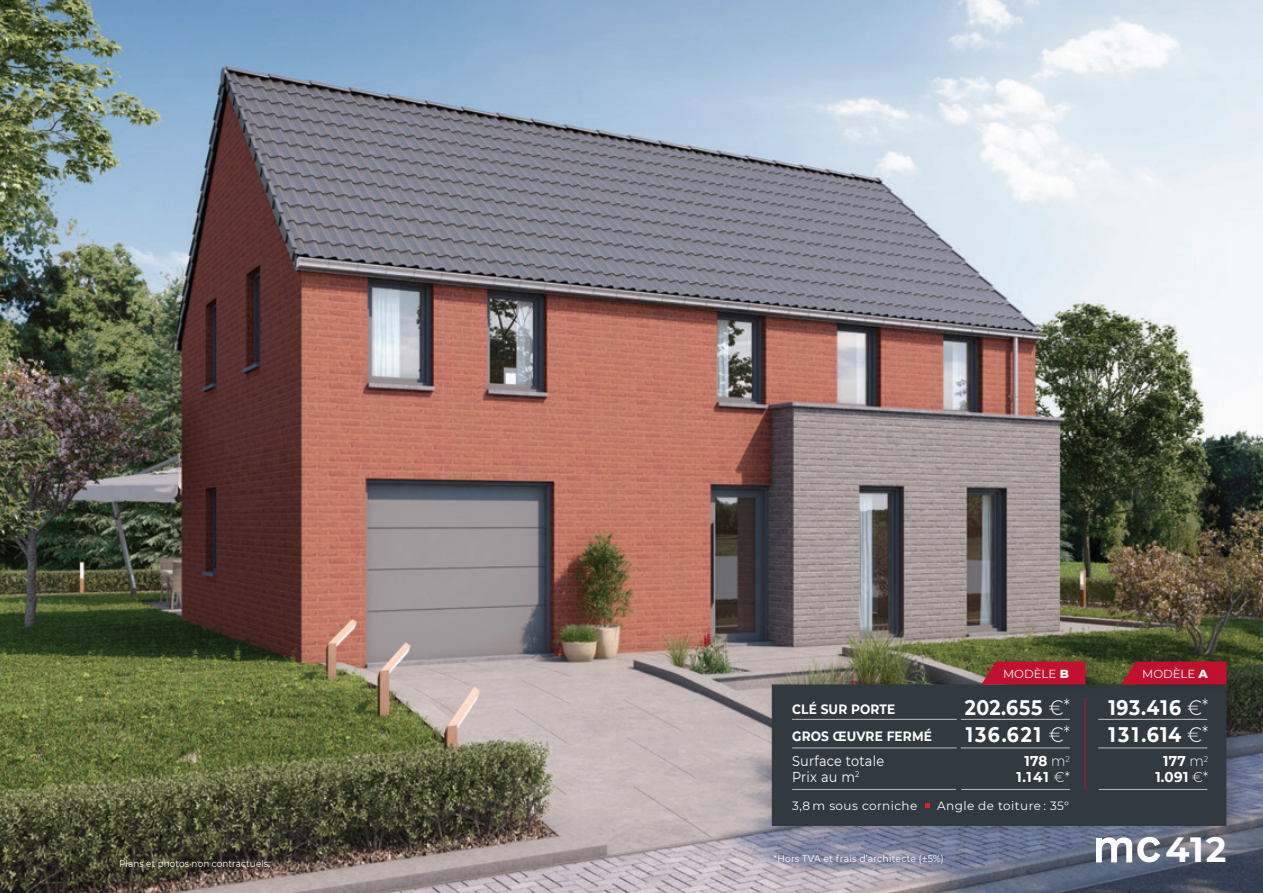
<style>
.page{position:relative;width:1263px;height:893px;background:#fff}
.page>*{position:absolute;margin:0;border:0;box-sizing:border-box;transform-origin:0 0}
.t1{font:700 34.95px "Montserrat";color:#fff}
.t2{font:700 21px/27px "Montserrat";letter-spacing:.055em;color:#fff;scale:.9 1}
.t3{font:700 14.25px/15.9px "Montserrat";letter-spacing:.02em;color:#fff;text-align:center;scale:.95 1}
.t4{font:14.25px/15.9px "Montserrat";letter-spacing:.02em;color:#fff;scale:.9 1}
.t5{font:700 13.5px/27px "Montserrat";letter-spacing:.015em;color:#fff;scale:.9 1}
.t6{font:12px "Montserrat";letter-spacing:.035em;color:#fff}
.t7{font:11.7px "Montserrat";color:#fff}
.t8{font:9.75px "Montserrat";letter-spacing:.015em;color:#fff;scale:.95 1}
.t9{font:9.75px "Montserrat";letter-spacing:.015em;color:#fff;scale:.9 1}
.s1{font-weight:800;font-size:12px}
.s2{font-weight:300}
.s3{font-weight:300;font-size:18px}
</style>
<div class="page">
<img style="left:0;top:0;width:1263px;height:893px">
<div style="left:766px;top:670px;width:483px;height:171px;background:#231f20;opacity:.24"></div>
<div style="left:772px;top:684px;width:454px;height:142px;background:#303a40"></div>
<svg style="left:1096px;top:837px;width:64px;height:25px"></svg>
<hr style="left:792px;top:719px;width:165px;height:1px;background:#bcbdc0">
<hr style="left:792px;top:748px;width:165px;height:1px;background:#bcbdc0">
<hr style="left:792px;top:789px;width:164px;height:1px;background:#bcbdc0">
<div style="left:977px;top:647px;width:132px;height:52px;background:#231f20;opacity:.24"></div>
<svg style="left:981px;top:662px;width:104px;height:22px;background:#bb1630"></svg>
<div style="left:1118px;top:647px;width:131px;height:52px;background:#231f20;opacity:.24"></div>
<svg style="left:1121px;top:662px;width:16px;height:22px"></svg>
<hr style="left:1085px;top:698px;width:1px;height:92px;background:#c3102f">
<svg style="left:925px;top:804px;width:5px;height:4px"></svg>
<div style="left:1137px;top:655px;width:93px;height:37px;background:#231f20;opacity:.24"></div>
<hr style="left:1098px;top:719px;width:109px;height:1px;background:#bcbdc0">
<hr style="left:1098px;top:748px;width:109px;height:1px;background:#bcbdc0">
<hr style="left:1099px;top:789px;width:108px;height:1px;background:#bcbdc0">
<hr style="left:961px;top:719px;width:109px;height:1px;background:#bcbdc0">
<hr style="left:961px;top:748px;width:109px;height:1px;background:#bcbdc0">
<hr style="left:961px;top:789px;width:109px;height:1px;background:#bcbdc0">
<p class="t5" style="left:792px;top:696px;width:157px">CLÉ SUR PORTE<br>GROS ŒUVRE FERMÉ</p>
<p class="t4" style="left:792px;top:753px;width:104px">Surface totale<br>Prix au m<sup>2</sup></p>
<p class="t7" style="left:1003px;top:667px;width:67px">MODÈLE <span class="s1">B</span></p>
<p class="t2" style="left:965px;top:695px;width:118px">202.655 <span class="s2">€</span><span class="s3">*<br></span>136.621 <span class="s2">€</span><span class="s3">*</span></p>
<p class="t3" style="left:1016px;top:754px;width:58px">178 <span class="s2">m</span><sup>2<br></sup>1.141 <span class="s2">€*</span></p>
<p class="t6" style="left:792px;top:797px;width:127px">3,8 m sous corniche</p>
<p class="t6" style="left:937px;top:797px;width:134px">Angle de toiture : 35°</p>
<p class="t9" style="left:119px;top:858px;width:169px">Plans et photos non contractuels.</p>
<p class="t8" style="left:774px;top:854px;width:181px">*Hors TVA et frais d’architecte (±5%)</p>
<p class="t7" style="left:1142px;top:667px;width:67px">MODÈLE <span class="s1">A</span></p>
<p class="t2" style="left:1108px;top:695px;width:113px">193.416 <span class="s2">€</span><span class="s3">*<br></span>131.614 <span class="s2">€</span><span class="s3">*</span></p>
<p class="t3" style="left:1155px;top:754px;width:57px">177 <span class="s2">m</span><sup>2<br></sup>1.091 <span class="s2">€*</span></p>
<h1 class="t1" style="left:1165px;top:825px;width:63px">412</h1>
</div>
